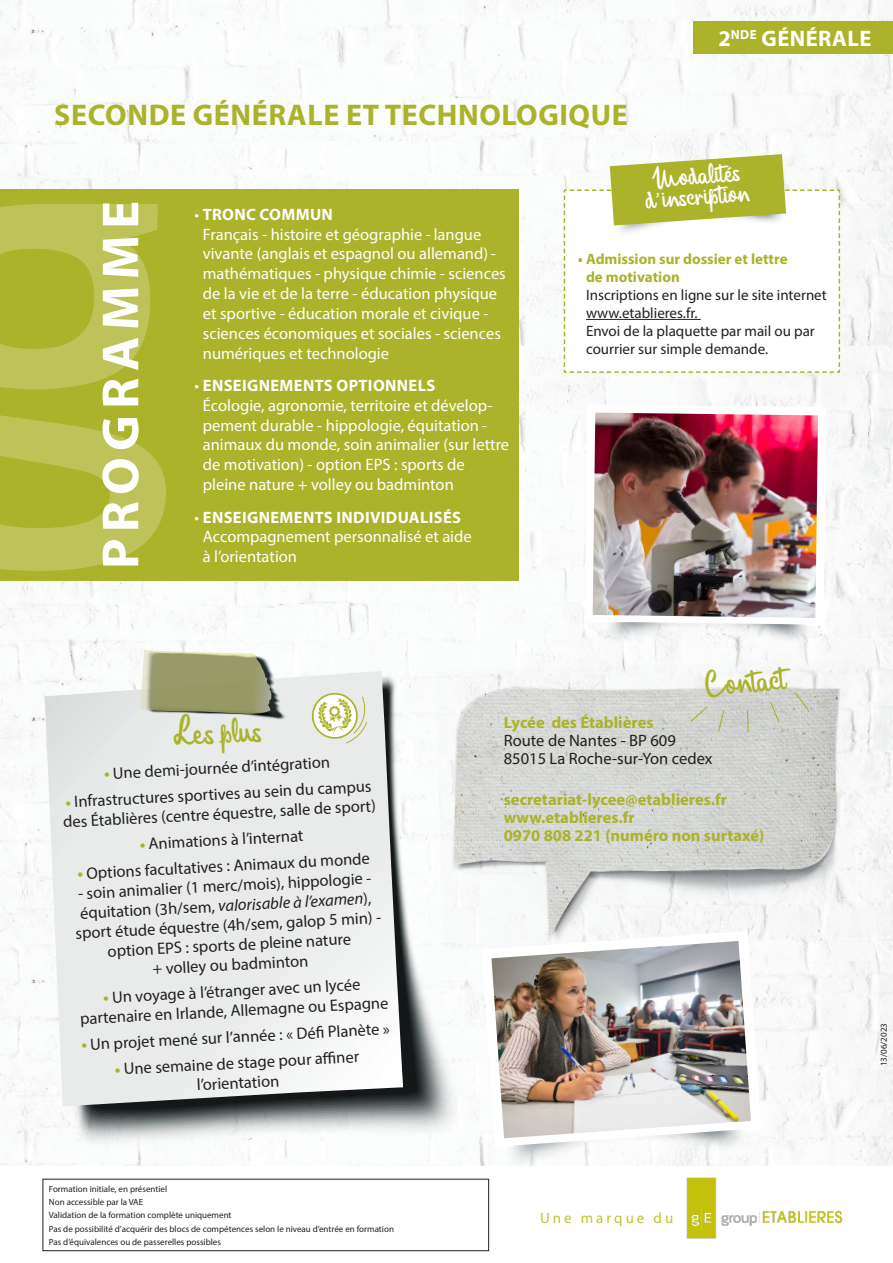
<style>
.page{position:relative;width:893px;height:1263px;background:#fff}
.page>*{position:absolute;margin:0;border:0;box-sizing:border-box;transform-origin:0 0}
.t1{font:700 52.5px "Myriad Pro";letter-spacing:.12em;color:#fff}
.t2{font:31.5px "Mandela Script Personal Use";color:#abb32b}
.t3{font:700 30px "Myriad Pro";letter-spacing:.02em;color:#abb32b}
.t4{font:25.5px "Mandela Script Personal Use";color:#fff}
.t5{font:700 22.5px "Myriad Pro";letter-spacing:.02em;color:#fff}
.t6{font:16.5px/19.8px "Myriad Pro";color:#fff}
.t7{font:16.5px/19.8px "Myriad Pro";color:#231f20;text-align:center}
.t8{font:700 16.5px "Myriad Pro";color:#abb32b}
.t9{font:15px/18px "Myriad Pro";color:#231f20}
.t10{font:15px "Myriad Pro";letter-spacing:.2em;color:#bdc531}
.t11{font:9px "Myriad Pro";color:#231f20}
.s1{font-weight:700}
.s2{font-weight:700;color:#abb32b}
.s3{font-style:italic}
</style>
<div class="page">
<img style="left:0;top:0;width:893px;height:1165px">
<div style="left:0;top:189px;width:519px;height:391px;background:#abb32b"></div>
<svg style="left:0;top:204px;width:166px;height:367px;fill:#bdc359"></svg>
<img style="left:580px;top:400px;width:250px;height:230px">
<img style="left:575px;top:621px;width:248px;height:34px">
<div style="left:693px;top:22px;width:200px;height:32px;background:#abb32b"></div>
<svg style="left:564px;top:154px;width:276px;height:219px"></svg>
<hr style="left:586px;top:319px;width:115px;height:1px;background:#231f20">
<img style="left:436px;top:655px;width:422px;height:303px">
<img style="left:435px;top:659px;width:422px;height:291px">
<svg style="left:769px;top:700px;width:11px;height:24px"></svg>
<svg style="left:746px;top:709px;width:3px;height:24px"></svg>
<svg style="left:717px;top:709px;width:8px;height:24px"></svg>
<svg style="left:689px;top:705px;width:20px;height:18px"></svg>
<svg style="left:793px;top:691px;width:17px;height:20px"></svg>
<img style="left:476px;top:926px;width:290px;height:227px">
<img style="left:471px;top:1128px;width:292px;height:56px">
<svg style="left:76px;top:689px;width:341px;height:420px"></svg>
<svg style="left:44px;top:670px;width:359px;height:436px"></svg>
<svg style="left:140px;top:649px;width:146px;height:71px;background:#abad8b"></svg>
<svg style="left:311px;top:692px;width:60px;height:52px"></svg>
<img style="left:679px;top:1174px;width:164px;height:65px">
<div style="left:43px;top:1179px;width:446px;height:72px;border:1px solid #231f20"></div>
<p class="t3" style="left:54px;top:95px;width:575px">SECONDE GÉNÉRALE ET TECHNOLOGIQUE</p>
<p class="t5" style="left:718px;top:24px;width:155px">2<sup>NDE</sup> GÉNÉRALE</p>
<p class="t1" style="left:86px;top:569px;width:370px;rotate:-90deg">PROGRAMME</p>
<p class="t6" style="left:203px;top:204px;width:304px;text-indent:-8px">• <span class="s1">TRONC COMMUN<br></span>Français - histoire et géographie - langue vivante (anglais et espagnol ou allemand) - mathématiques - physique chimie - sciences de la vie et de la terre - éducation physique et sportive - éducation morale et civique - sciences économiques et sociales - sciences numériques et technologie</p>
<p class="t6" style="left:203px;top:375px;width:308px;text-indent:-8px">• <span class="s1">ENSEIGNEMENTS OPTIONNELS<br></span>Écologie, agronomie, territoire et dévelop&shy;pement durable - hippologie, équitation - animaux du monde, soin animalier (sur lettre de motivation) - option EPS : sports de pleine nature + volley ou badminton</p>
<p class="t6" style="left:203px;top:507px;width:270px;text-indent:-8px">• <span class="s1">ENSEIGNEMENTS INDIVIDUALISÉS<br></span>Accompagnement personnalisé et aide</p>
<p class="t6" style="left:203px;top:546px;width:96px">à l’orientation</p>
<p class="t4" style="left:650px;top:163px;width:90px;rotate:-4deg">Modalités</p>
<p class="t4" style="left:644px;top:185px;width:106px;rotate:-4deg">d’inscription</p>
<p class="t9" style="left:586px;top:250px;width:242px;text-indent:-8px"><span class="s2">• Admission sur dossier et lettre<br>de motivation<br></span>Inscriptions en ligne sur le site internet www.etablieres.fr.<br>Envoi de la plaquette par mail ou par courrier sur simple demande.</p>
<p class="t2" style="left:171px;top:716px;width:90px;rotate:-3deg">Les plus</p>
<p class="t7" style="left:104px;top:764px;width:228px;rotate:-3deg"><span class="s2">•</span> Une demi-journée d’intégration</p>
<p class="t7" style="left:62px;top:792px;width:314px;text-align:left;rotate:-3deg"><span class="s2">•</span> Infrastructures sportives au sein du campus des Établières (centre équestre, salle de sport)</p>
<p class="t7" style="left:139px;top:834px;width:165px;rotate:-3deg"><span class="s2">•</span> Animations à l’internat</p>
<p class="t7" style="left:77px;top:863px;width:294px;rotate:-3deg"><span class="s2">•</span> Options facultatives : Animaux du monde</p>
<p class="t7" style="left:73px;top:883px;width:307px;rotate:-3deg">- soin animalier (1 merc/mois), hippologie - équitation (3h/sem, <span class="s3">valorisable à l’examen</span>), sport étude équestre (4h/sem, galop 5 min) - option EPS : sports de pleine nature<br>+ volley ou badminton</p>
<p class="t7" style="left:79px;top:989px;width:310px;rotate:-3deg"><span class="s2">•</span> Un voyage à l’étranger avec un lycée partenaire en Irlande, Allemagne ou Espagne</p>
<p class="t7" style="left:81px;top:1035px;width:310px;rotate:-3deg"><span class="s2">•</span> Un projet mené sur l’année : « Défi Planète »</p>
<p class="t7" style="left:114px;top:1059px;width:246px;rotate:-3deg"><span class="s2">•</span> Une semaine de stage pour affi ner l’orientation</p>
<p class="t11" style="left:49px;top:1183px;width:120px">Formation initiale, en présentiel</p>
<p class="t11" style="left:49px;top:1196px;width:96px">Non accessible par la VAE</p>
<p class="t11" style="left:49px;top:1210px;width:184px">Validation de la formation complète uniquement</p>
<p class="t11" style="left:49px;top:1223px;width:347px">Pas de possibilité d’acquérir des blocs de compétences selon le niveau d’entrée en formation</p>
<p class="t11" style="left:49px;top:1236px;width:174px">Pas d’équivalences ou de passerelles possibles</p>
<p class="t2" style="left:704px;top:667px;width:81px;rotate:-5deg">Contact</p>
<p class="t8" style="left:504px;top:712px;width:151px">Lycée des Établières</p>
<p class="t7" style="left:504px;top:731px;width:174px">Route de Nantes - BP 609</p>
<p class="t7" style="left:504px;top:749px;width:210px">85015 La Roche-sur-Yon cedex</p>
<p class="t8" style="left:504px;top:788px;width:225px">secretariat-lycee@etablieres.fr</p>
<p class="t8" style="left:504px;top:806px;width:132px">www.etablieres.fr</p>
<p class="t8" style="left:504px;top:824px;width:262px">0970 808 221 (numéro non surtaxé)</p>
<p class="t10" style="left:540px;top:1209px;width:135px">Une marque du</p>
<p class="t11" style="left:878px;top:1066px;width:45px;rotate:-90deg">13/06/2023</p>
</div>
